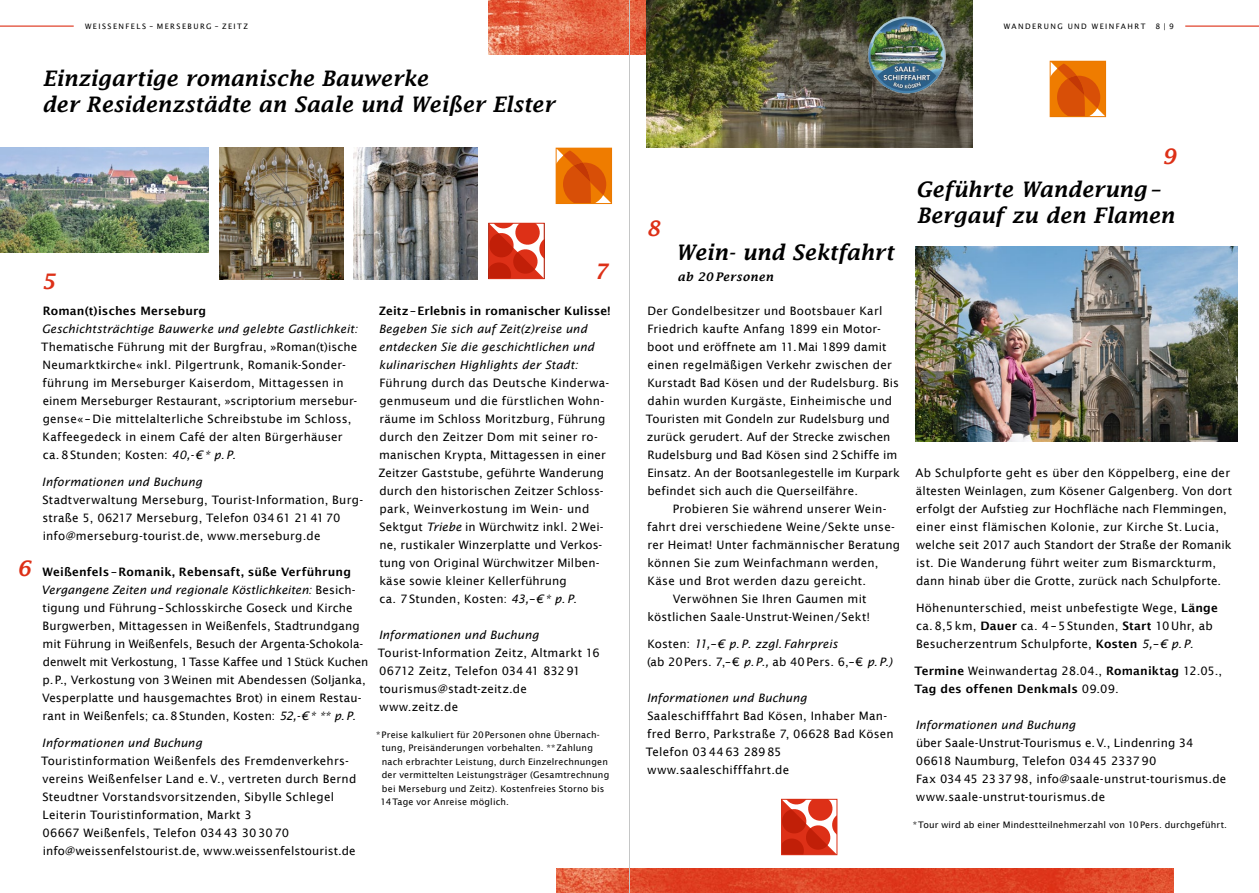
<style>
.page{position:relative;width:1259px;height:893px;background:#fff}
.page>*{position:absolute;margin:0;border:0;box-sizing:border-box;transform-origin:0 0}
.t1{font:italic 600 21px/25.5px "Lucida Fax";letter-spacing:.005em;color:#000}
.t2{font:italic 600 21px "Lucida Fax";color:#dd3017}
.t3{font:11.7px/18px "Lucida Sans";letter-spacing:.015em;color:#000}
.t4{font:italic 11.7px/18px "Lucida Sans";letter-spacing:.01em;color:#000}
.t5{font:600 11.7px/18px "Lucida Sans";letter-spacing:.01em;color:#000}
.t6{font:italic 600 11.7px "Lucida Fax";letter-spacing:.03em;color:#000}
.t7{font:9px/13.5px "Lucida Sans";letter-spacing:.02em;color:#000}
.t8{font:7.5px "Lucida Sans";letter-spacing:.19em;color:#000}
.s1{font-style:italic}
.s2{font-weight:600}
.s3{font-weight:400}
</style>
<div class="page">
<svg style="left:558px;top:150px;width:52px;height:52px;background:#e2670a"></svg>
<div style="left:556px;top:148px;width:56px;height:56px;border:1px solid #ef7c00"></div>
<svg style="left:1051px;top:63px;width:53px;height:52px;background:#e2680b"></svg>
<div style="left:1049px;top:61px;width:57px;height:56px;border:1px solid #ef7c00"></div>
<svg style="left:490px;top:225px;width:52px;height:52px"></svg>
<div style="left:488px;top:223px;width:56px;height:56px;border:1px solid #dd3017"></div>
<svg style="left:783px;top:801px;width:52px;height:52px"></svg>
<div style="left:781px;top:799px;width:56px;height:56px;border:1px solid #dd3017"></div>
<img style="left:556px;top:868px;width:617px;height:25px">
<img style="left:488px;top:0;width:158px;height:54px">
<img style="left:219px;top:148px;width:124px;height:131px">
<img style="left:0;top:148px;width:208px;height:104px">
<img style="left:354px;top:148px;width:124px;height:131px">
<hr style="left:1185px;top:26px;width:74px;height:1px;background:#dd3017">
<hr style="left:0;top:26px;width:74px;height:1px;background:#dd3017">
<img style="left:646px;top:0;width:326px;height:148px">
<img style="left:867px;top:16px;width:78px;height:77px">
<img style="left:915px;top:247px;width:322px;height:194px">
<hr style="left:629px;top:0;width:1px;height:893px;background:#c5c6c6">
<p class="t8" style="left:85px;top:22px;width:140px">We issenfe ls – Merseb urg – Ze</p>
<p class="t8" style="left:234px;top:22px;width:16px">itz</p>
<p class="t8" style="left:1003px;top:22px;width:143px">Wande rung und We infahrt</p>
<p class="t8" style="left:1155px;top:22px;width:20px">8|9</p>
<h1 class="t1" style="left:42px;top:66px;width:514px">Einzigartige romanische Bauwerke<br>der Residenzstädte an Saale und Weißer Elster</h1>
<h1 class="t2" style="left:17px;top:557px;width:15px">6</h1>
<h1 class="t2" style="left:41px;top:270px;width:15px">5</h1>
<p class="t5" style="left:43px;top:302px;width:165px">Roman(t)isches Merseburg</p>
<p class="t4" style="left:42px;top:320px;width:318px">Geschichtsträchtige Bauwerke und gelebte Gastlichkeit:</p>
<p class="t3" style="left:41px;top:338px;width:318px">Thematische Führung mit der Burgfrau, »Roman(t)ische Neumarktkirche« inkl. Pilgertrunk, Romanik-Sonder&shy;führung im Merseburger Kaiserdom, Mittagessen in einem Merseburger Restaurant, »scriptorium mersebur&shy;gense« – Die mittelalterliche Schreibstube im Schloss, Kaffeegedeck in einem Café der alten Bürgerhäuser ca.8 Stunden; Kosten: <span class="s1">40,-€* p. P.</span></p>
<p class="t4" style="left:42px;top:473px;width:162px">Informationen und Buchung</p>
<p class="t3" style="left:42px;top:491px;width:322px">Stadtverwaltung Merseburg, Tourist-I nformation, Burg&shy;straße 5, 06217 Merseburg, Telefon 03461 214170 info@merseburg-tourist.de, www.merseburg.de</p>
<p class="t3" style="left:41px;top:563px;width:329px"><span class="s2">Weißenfels –Romanik, Rebensaft, süße Verführung </span><span class="s1">Vergangene Zeiten und regionale Köstlichkeiten:</span> Besich&shy;tigung und Führung– Schlosskirche Goseck und Kirche Burgwerben, Mittagessen in Weißenfels, Stadtrundgang mit Führung in Weißenfels, Besuch der Argenta-Schokola&shy;denwelt mit Verkostung, 1 Tasse Kaffee und 1 Stück Kuchen p.P., Verkostung von 3 Weinen mit Abendessen (Soljanka, Vesperplatte und hausgemachtes Brot) in einem Restau&shy;rant in Weißenfels; ca.8 Stunden, Kosten: <span class="s1">52,-€* ** p.P.</span></p>
<p class="t4" style="left:42px;top:734px;width:162px">Informationen und Buchung</p>
<p class="t3" style="left:41px;top:752px;width:317px">Touristinformation Weißenfels des Fremdenverkehrs&shy;vereins Weißenfelser Land e. V., vertreten durch Bernd Steudtner Vorstandsvorsitzenden, Sibylle Schlegel Leiterin Touristinformation, Markt 3<br>06667 Weißenfels, Telefon 03443 303070 info@weissenfelstourist.de, www.weissenfelstourist.de</p>
<h1 class="t2" style="left:594px;top:259px;width:15px">7</h1>
<p class="t5" style="left:379px;top:301px;width:233px">Zeitz–Erlebnis in romanischer Kulisse!</p>
<p class="t4" style="left:379px;top:320px;width:217px">Begeben Sie sich auf Zeit(z)reise und entdecken Sie die geschichtlichen und kulinarischen Highlights der Stadt:</p>
<p class="t3" style="left:378px;top:374px;width:232px">Führung durch das Deutsche Kinderwa&shy;genmuseum und die fürstlichen Wohn&shy;räume im Schloss Moritzburg, Führung durch den Zeitzer Dom mit seiner ro&shy;manischen Krypta, Mittagessen in einer Zeitzer Gaststube, geführte Wanderung durch den historischen Zeitzer Schloss&shy;park, Weinverkostung im Wein- und Sektgut <span class="s1">Triebe</span> in Würchwitz inkl. 2 Wei&shy;ne, rustikaler Winzerplatte und Verkos&shy;tung von Original Würchwitzer Milben&shy;käse sowie kleiner Kellerführung<br>ca. 7 Stunden, Kosten: <span class="s1">43,–€* p. P.</span></p>
<p class="t4" style="left:379px;top:625px;width:162px">Informationen und Buchung</p>
<p class="t3" style="left:378px;top:643px;width:223px">Tourist-I nformation Zeitz, Altmarkt 16<br>06712 Zeitz, Telefon 03441 83291 tourismus@stadt-zeitz.de www.zeitz.de</p>
<p class="t7" style="left:381px;top:728px;width:230px;text-indent:-4px">* Preise kalkuliert für 20Personen ohne Übernach&shy;tung, Preisänderungen vorbehalten. ** Zahlung nach erbrachter Leistung, durch Einzelrechnungen der vermittelten Leistungsträger (Gesamtrechnung bei Merseburg und Zeitz). Kostenfreies Storno bis 14 Tage vor Anreise möglich.</p>
<h1 class="t2" style="left:646px;top:217px;width:15px">8</h1>
<h1 class="t1" style="left:675px;top:240px;width:220px">Wein- und Sektfahrt</h1>
<p class="t6" style="left:677px;top:270px;width:97px">ab 20 Personen</p>
<p class="t3" style="left:646px;top:302px;width:255px">Der Gondelbesitzer und Bootsbauer Karl Friedrich kaufte Anfang 1899 ein Motor&shy;boot und eröffnete am 11.Mai 1899 damit einen regelmäßigen Verkehr zwischen der Kurstadt Bad Kösen und der Rudelsburg. Bis dahin wurden Kurgäste, Einheimische und Touristen mit Gondeln zur Rudelsburg und zurück gerudert. Auf der Strecke zwischen Rudelsburg und Bad Kösen sind 2 Schiffe im Einsatz. An der Bootsanlegestelle im Kurpark befindet sich auch die Querseilfähre.</p>
<p class="t3" style="left:673px;top:500px;width:215px">Probieren Sie während unserer Wein-</p>
<p class="t3" style="left:647px;top:518px;width:249px">fahrt drei verschiedene Weine/Sekte unse-</p>
<p class="t3" style="left:647px;top:536px;width:254px">rer Heimat! U nter fachmännischer Beratung</p>
<p class="t3" style="left:647px;top:554px;width:233px">können Sie zum Weinfachmann werden,</p>
<p class="t3" style="left:647px;top:572px;width:220px">Käse und Brot werden dazu gereicht.</p>
<p class="t3" style="left:673px;top:590px;width:195px">Verwöhnen Sie I hren Gaumen mit</p>
<p class="t3" style="left:647px;top:608px;width:224px">köstlichen Saale-U nstrut-Weinen/Sekt!</p>
<p class="t3" style="left:647px;top:635px;width:247px">Kosten: <span class="s1">11,–€ p. P. zzgl. Fahrpreis<br></span>(ab 20Pers. 7,–€ <span class="s1">p.P.,</span> ab 40Pers. 6,–€ <span class="s1">p.P.)</span></p>
<p class="t4" style="left:646px;top:689px;width:162px">Informationen und Buchung</p>
<p class="t3" style="left:646px;top:707px;width:249px">Saaleschifffahrt Bad Kösen, I nhaber Man&shy;fred Berro, Parkstraße 7, 06628 Bad Kösen Telefon 034463 28985 www.saaleschifffahrt.de</p>
<h1 class="t2" style="left:1162px;top:144px;width:15px">9</h1>
<h1 class="t1" style="left:915px;top:177px;width:260px">Geführte Wanderung–<br>Bergauf zu den Flamen</h1>
<p class="t3" style="left:915px;top:464px;width:318px">Ab Schulpforte geht es über den Köppelberg, eine der ältesten Weinlagen, zum Kösener Galgenberg. Von dort erfolgt der Aufstieg zur Hochfläche nach Flemmingen, einer einst flämischen Kolonie, zur Kirche St. Lucia, welche seit 2017 auch Standort der Straße der Romanik ist. Die Wanderung führt weiter zum Bismarckturm, dann hinab über die Grotte, zurück nach Schulpforte.</p>
<p class="t3" style="left:916px;top:599px;width:303px">Höhenunterschied, meist unbefestigte Wege, <span class="s2">Länge </span>ca.8,5km, <span class="s2">Dauer</span> ca. 4–5 Stunden, <span class="s2">Start</span> 10 U hr, ab<br>Besucherzentrum Schulpforte, <span class="s2">Kosten</span> <span class="s1">5,–€ p. P.</span></p>
<p class="t5" style="left:914px;top:662px;width:309px">Termine <span class="s3">Weinwandertag 28.04.,</span> Romaniktag <span class="s3">12.05.,<br></span>Tag des offenen Denkmals <span class="s3">09.09.</span></p>
<p class="t4" style="left:915px;top:716px;width:162px">Informationen und Buchung</p>
<p class="t3" style="left:916px;top:734px;width:312px">über Saale-Unstrut-Tourismus e. V., Lindenring 34<br>06618 Naumburg, Telefon 03445 233790<br>Fax 03445 233798, info@saale-unstrut-tourismus.de www.saale-unstrut-tourismus.de</p>
<p class="t7" style="left:913px;top:818px;width:316px">* Tour wird ab einer Mindestteilnehmerzahl von 10Pers. durchgeführt.</p>
</div>
